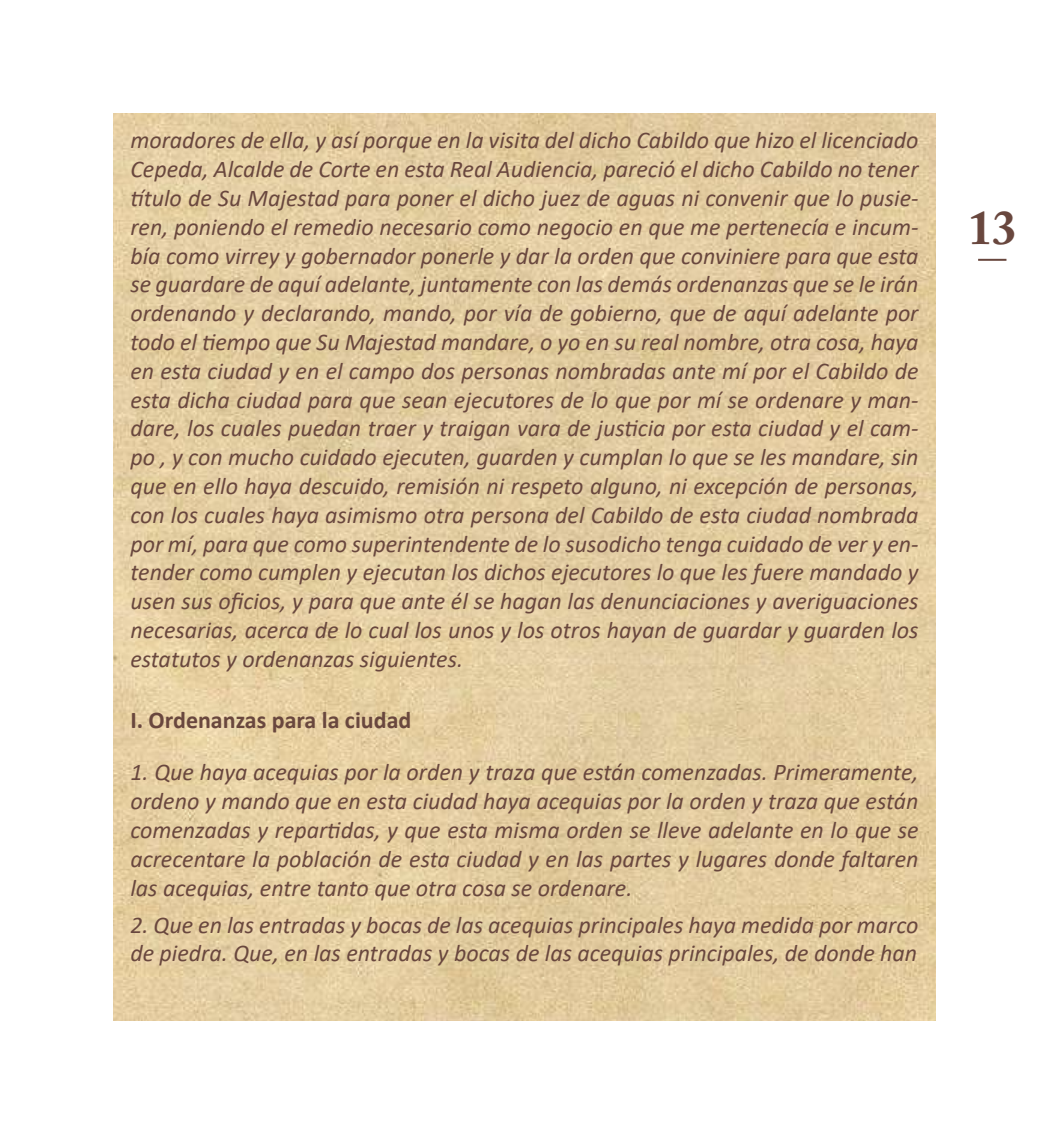
<style>
.page{position:relative;width:1049px;height:1134px;background:#fff}
.page>*{position:absolute;margin:0;border:0;box-sizing:border-box;transform-origin:0 0}
.t1{font:700 48px "Adobe Caslon Pro";color:#69473e}
.t2{font:italic 24px/28.8px "Calibri";color:#69473e;text-align:justify}
.t3{font:700 24px "Calibri";color:#69473e}
</style>
<div class="page">
<img style="left:113px;top:113px;width:822px;height:907px">
<hr style="left:978px;top:259px;width:28px;height:2px;background:#69473e">
<p class="t2" style="left:130px;top:125px;width:790px">moradores de ella, y así porque en la visita del dicho Cabildo que hizo el licenciado Cepeda, Alcalde de Corte en esta Real Audiencia, pareció el dicho Cabildo no tener título de Su Majestad para poner el dicho juez de aguas ni convenir que lo pusie&shy;ren, poniendo el remedio necesario como negocio en que me pertenecía e incum&shy;bía como virrey y gobernador ponerle y dar la orden que conviniere para que esta se guardare de aquí adelante, juntamente con las demás ordenanzas que se le irán ordenando y declarando, mando, por vía de gobierno, que de aquí adelante por todo el tiempo que Su Majestad mandare, o yo en su real nombre, otra cosa, haya en esta ciudad y en el campo dos personas nombradas ante mí por el Cabildo de esta dicha ciudad para que sean ejecutores de lo que por mí se ordenare y man&shy;dare, los cuales puedan traer y traigan vara de justicia por esta ciudad y el cam&shy;po , y con mucho cuidado ejecuten, guarden y cumplan lo que se les mandare, sin que en ello haya descuido, remisión ni respeto alguno, ni excepción de personas, con los cuales haya asimismo otra persona del Cabildo de esta ciudad nombrada por mí, para que como superintendente de lo susodicho tenga cuidado de ver y en&shy;tender como cumplen y ejecutan los dichos ejecutores lo que les fuere mandado y usen sus oficios, y para que ante él se hagan las denunciaciones y averiguaciones necesarias, acerca de lo cual los unos y los otros hayan de guardar y guarden los estatutos y ordenanzas siguientes.</p>
<p class="t3" style="left:130px;top:703px;width:283px">I. Ordenanzas para la ciudad</p>
<p class="t2" style="left:130px;top:757px;width:790px">1. Que haya acequias por la orden y traza que están comenzadas. Primeramente, ordeno y mando que en esta ciudad haya acequias por la orden y traza que están comenzadas y repartidas, y que esta misma orden se lleve adelante en lo que se acrecentare la población de esta ciudad y en las partes y lugares donde faltaren las acequias, entre tanto que otra cosa se ordenare.</p>
<p class="t2" style="left:130px;top:909px;width:790px">2. Que en las entradas y bocas de las acequias principales haya medida por marco de piedra. Que, en las entradas y bocas de las acequias principales, de donde han</p>
<h1 class="t1" style="left:968px;top:200px;width:49px">13</h1>
</div>
